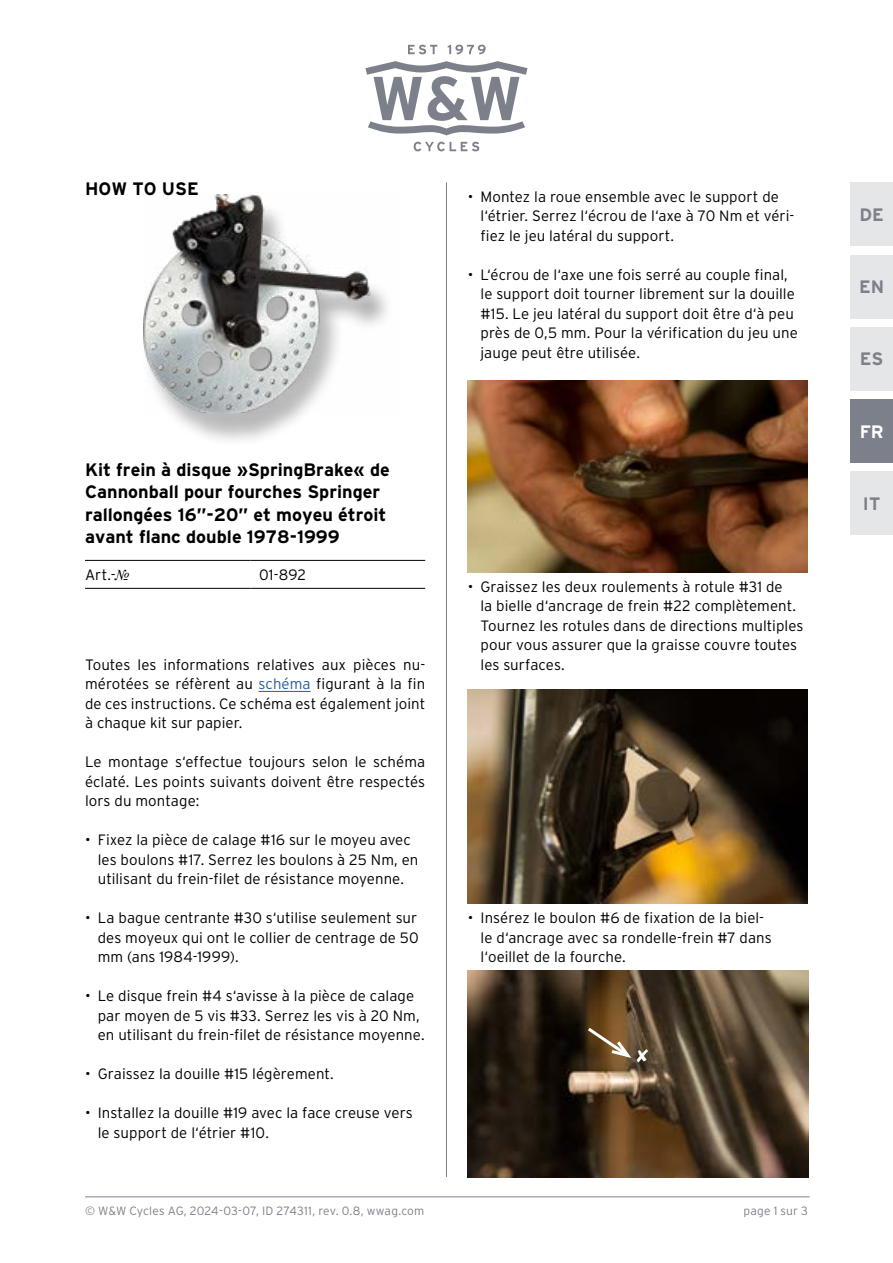
<style>
.page{position:relative;width:893px;height:1263px;background:#fff}
.page>*{position:absolute;margin:0;border:0;box-sizing:border-box;transform-origin:0 0}
.t1{font:700 18px/22.5px "Interstate";color:#000}
.t2{font:700 18px "Interstate";color:#7c808b}
.t3{font:700 18px "Interstate";color:#fff}
.t4{font:300 15px/19.5px "Interstate";letter-spacing:.005em;color:#000}
.t5{font:300 12px "Interstate";letter-spacing:.01em;color:#7c808b}
.s1{font-family:"Times New Roman";font-weight:400;font-style:italic}
.s2{color:#275b9b}
</style>
<div class="page">
<svg style="left:408px;top:45px;width:29px;height:9px"></svg>
<svg style="left:448px;top:45px;width:38px;height:9px"></svg>
<svg style="left:414px;top:142px;width:65px;height:9px"></svg>
<svg style="left:365px;top:61px;width:162px;height:75px"></svg>
<hr style="left:85px;top:1196px;width:724px;height:1px;background:#7c808b">
<hr style="left:446px;top:182px;width:1px;height:995px;background:#7c808b">
<div style="left:850px;top:182px;width:43px;height:64px;background:#e5e6e8"></div>
<div style="left:850px;top:255px;width:43px;height:63px;background:#e5e6e8"></div>
<div style="left:850px;top:327px;width:43px;height:64px;background:#e5e6e8"></div>
<div style="left:850px;top:471px;width:43px;height:64px;background:#e5e6e8"></div>
<div style="left:850px;top:399px;width:43px;height:64px;background:#7c808b"></div>
<div style="left:141px;top:200px;width:253px;height:248px;background:#000;opacity:.3"></div>
<img style="left:144px;top:194px;width:250px;height:220px">
<hr style="left:85px;top:560px;width:166px;height:1px;background:#000">
<hr style="left:85px;top:588px;width:166px;height:1px;background:#000">
<hr style="left:251px;top:560px;width:174px;height:1px;background:#000">
<hr style="left:251px;top:588px;width:174px;height:1px;background:#000">
<hr style="left:259px;top:691px;width:52px;height:1px;background:#275b9b">
<img style="left:468px;top:381px;width:340px;height:191px">
<img style="left:468px;top:689px;width:340px;height:215px">
<img style="left:468px;top:971px;width:340px;height:207px">
<svg style="left:585px;top:1025px;width:63px;height:38px;background:#73593b"></svg>
<p class="t1" style="left:85px;top:178px;width:115px">HOW TO USE</p>
<p class="t1" style="left:85px;top:458px;width:306px">Kit frein à disque »SpringBrake« de Cannonball pour fourches Springer rallongées 16”-20” et moyeu étroit avant flanc double 1978-1999</p>
<p class="t4" style="left:85px;top:565px;width:46px">Art.‑<span class="s1">№</span></p>
<p class="t4" style="left:259px;top:565px;width:48px">01‑892</p>
<p class="t4" style="left:85px;top:655px;width:342px;text-align:justify">Toutes les informations relatives aux pièces nu&shy;mérotées se réfèrent au <span class="s2">schéma</span> figurant à la fin de ces instructions. Ce schéma est également joint à chaque kit sur papier.</p>
<p class="t4" style="left:85px;top:752px;width:342px;text-align:justify">Le montage s‘effectue toujours selon le schéma éclaté. Les points suivants doivent être respectés lors du montage:</p>
<p class="t4" style="left:98px;top:830px;width:322px;text-indent:-13px">• Fixez la pièce de calage #16 sur le moyeu avec les boulons #17. Serrez les boulons à 25 Nm, en utilisant du frein-filet de résistance moyenne.</p>
<p class="t4" style="left:98px;top:908px;width:322px;text-align:justify;text-indent:-13px">• La bague centrante #30 s‘utilise seulement sur des moyeux qui ont le collier de centrage de 50 mm (ans 1984-1999).</p>
<p class="t4" style="left:98px;top:986px;width:328px;text-indent:-13px">• Le disque frein #4 s‘avisse à la pièce de calage par moyen de 5 vis #33. Serrez les vis à 20 Nm, en utilisant du frein-filet de résistance moyenne.</p>
<p class="t4" style="left:85px;top:1064px;width:250px">• Graissez la douille #15 légèrement.</p>
<p class="t4" style="left:98px;top:1103px;width:317px;text-indent:-13px">• Installez la douille #19 avec la face creuse vers le support de l‘étrier #10.</p>
<p class="t5" style="left:85px;top:1204px;width:341px">© W&amp;W Cycles AG, 2024-03-07, ID 274311, rev. 0.8, wwag.com</p>
<p class="t4" style="left:480px;top:187px;width:315px;text-indent:-13px">• Montez la roue ensemble avec le support de l‘étrier. Serrez l‘écrou de l‘axe à 70 Nm et véri&shy;fiez le jeu latéral du support.</p>
<p class="t4" style="left:480px;top:265px;width:319px;text-indent:-13px">• L‘écrou de l‘axe une fois serré au couple final, le support doit tourner librement sur la douille #15. Le jeu latéral du support doit être d‘à peu près de 0,5 mm. Pour la vérification du jeu une jauge peut être utilisée.</p>
<p class="t4" style="left:480px;top:577px;width:324px;text-indent:-13px">• Graissez les deux roulements à rotule #31 de<br>la bielle d‘ancrage de frein #22 complètement.<br>Tournez les rotules dans de directions multiples pour vous assurer que la graisse couvre toutes les surfaces.</p>
<p class="t4" style="left:480px;top:908px;width:293px;text-indent:-13px">• Insérez le boulon #6 de fixation de la biel&shy;le d‘ancrage avec sa rondelle-frein #7 dans l‘oeillet de la fourche.</p>
<p class="t5" style="left:743px;top:1204px;width:66px">page 1 sur 3</p>
<p class="t2" style="left:859px;top:204px;width:26px">DE</p>
<p class="t2" style="left:859px;top:277px;width:27px">EN</p>
<p class="t2" style="left:860px;top:349px;width:25px">ES</p>
<p class="t3" style="left:860px;top:421px;width:26px">FR</p>
<p class="t2" style="left:863px;top:494px;width:19px">IT</p>
</div>
